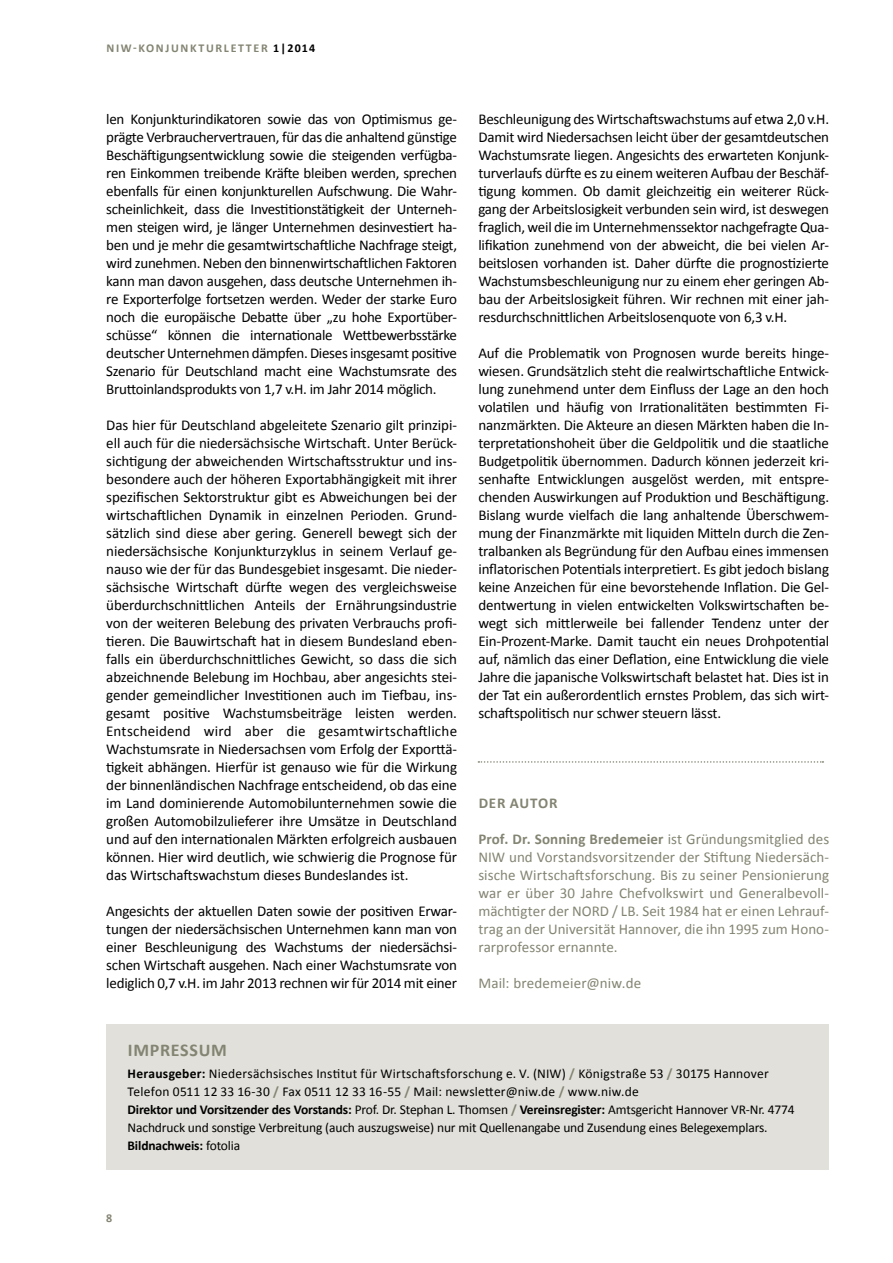
<style>
.page{position:relative;width:893px;height:1263px;background:#fff}
.page>*{position:absolute;margin:0;border:0;box-sizing:border-box;transform-origin:0 0}
.t1{font:700 18px "Calibri";color:#848473}
.t2{font:15px/18px "Calibri";letter-spacing:-.015em;color:#000;text-align:justify}
.t3{font:15px/18px "Calibri";letter-spacing:.005em;color:#848473;text-align:justify}
.t4{font:700 15px "Calibri";letter-spacing:.055em;color:#848473}
.t5{font:13.5px/18px "Calibri";letter-spacing:-.01em;color:#000}
.t6{font:700 12px "Calibri";letter-spacing:.14em;color:#848473}
.s1{color:#000}
.s2{font-weight:700}
.s3{font-weight:700;color:#848473}
</style>
<div class="page">
<div style="left:106px;top:1024px;width:723px;height:145px;background:#e1e0da"></div>
<svg style="left:478px;top:761px;width:345px;height:2px"></svg>
<p class="t6" style="left:107px;top:40px;width:210px">niw-konjunkturletter <span class="s1">1|2014</span></p>
<p class="t2" style="left:106px;top:110px;width:352px">len Konjunkturindikatoren sowie das von Optimismus ge&shy;prägte Verbrauchervertrauen, für das die anhaltend günstige Beschäftigungsentwicklung sowie die steigenden verfügba&shy;ren Einkommen treibende Kräfte bleiben werden, sprechen ebenfalls für einen konjunkturellen Aufschwung. Die Wahr&shy;scheinlichkeit, dass die Investitionstätigkeit der Unterneh&shy;men steigen wird, je länger Unternehmen desinvestiert ha&shy;ben und je mehr die gesamtwirtschaftliche Nachfrage steigt, wird zunehmen. Neben den binnenwirtschaftlichen Faktoren kann man davon ausgehen, dass deutsche Unternehmen ih&shy;re Exporterfolge fortsetzen werden. Weder der starke Euro noch die europäische Debatte über „zu hohe Exportüber&shy;schüsse“ können die internationale Wettbewerbsstärke deutscher Unternehmen dämpfen. Dieses insgesamt positive Szenario für Deutschland macht eine Wachstumsrate des Bruttoinlandsprodukts von 1,7 v.H. im Jahr 2014 möglich.</p>
<p class="t2" style="left:106px;top:416px;width:352px">Das hier für Deutschland abgeleitete Szenario gilt prinzipi&shy;ell auch für die niedersächsische Wirtschaft. Unter Berück&shy;sichtigung der abweichenden Wirtschaftsstruktur und ins&shy;besondere auch der höheren Exportabhängigkeit mit ihrer spezifischen Sektorstruktur gibt es Abweichungen bei der wirtschaftlichen Dynamik in einzelnen Perioden. Grund&shy;sätzlich sind diese aber gering. Generell bewegt sich der niedersächsische Konjunkturzyklus in seinem Verlauf ge&shy;nauso wie der für das Bundesgebiet insgesamt. Die nieder&shy;sächsische Wirtschaft dürfte wegen des vergleichsweise überdurchschnittlichen Anteils der Ernährungsindustrie von der weiteren Belebung des privaten Verbrauchs profi&shy;tieren. Die Bauwirtschaft hat in diesem Bundesland eben&shy;falls ein überdurchschnittliches Gewicht, so dass die sich abzeichnende Belebung im Hochbau, aber angesichts stei&shy;gender gemeindlicher Investitionen auch im Tiefbau, ins&shy;gesamt positive Wachstumsbeiträge leisten werden.<br>Entscheidend wird aber die gesamtwirtschaftliche Wachstumsrate in Niedersachsen vom Erfolg der Exporttä&shy;tigkeit abhängen. Hierfür ist genauso wie für die Wirkung der binnenländischen Nachfrage entscheidend, ob das eine im Land dominierende Automobilunternehmen sowie die großen Automobilzulieferer ihre Umsätze in Deutschland und auf den internationalen Märkten erfolgreich ausbauen können. Hier wird deutlich, wie schwierig die Prognose für das Wirtschaftswachstum dieses Bundeslandes ist.</p>
<p class="t2" style="left:106px;top:902px;width:352px">Angesichts der aktuellen Daten sowie der positiven Erwar&shy;tungen der niedersächsischen Unternehmen kann man von einer Beschleunigung des Wachstums der niedersächsi&shy;schen Wirtschaft ausgehen. Nach einer Wachstumsrate von lediglich 0,7 v.H. im Jahr 2013 rechnen wir für 2014 mit einer</p>
<p class="t2" style="left:478px;top:110px;width:352px">Beschleunigung des Wirtschaftswachstums auf etwa 2,0 v.H.<br>Damit wird Niedersachsen leicht über der gesamtdeutschen Wachstumsrate liegen. Angesichts des erwarteten Konjunk&shy;turverlaufs dürfte es zu einem weiteren Aufbau der Beschäf&shy;tigung kommen. Ob damit gleichzeitig ein weiterer Rück&shy;gang der Arbeitslosigkeit verbunden sein wird, ist deswegen fraglich, weil die im Unternehmenssektor nachgefragte Qua&shy;lifikation zunehmend von der abweicht, die bei vielen Ar&shy;beitslosen vorhanden ist. Daher dürfte die prognostizierte Wachstumsbeschleunigung nur zu einem eher geringen Ab&shy;bau der Arbeitslosigkeit führen. Wir rechnen mit einer jah&shy;resdurchschnittlichen Arbeitslosenquote von 6,3 v.H.</p>
<p class="t2" style="left:478px;top:344px;width:352px">Auf die Problematik von Prognosen wurde bereits hinge&shy;wiesen. Grundsätzlich steht die realwirtschaftliche Entwick&shy;lung zunehmend unter dem Einfluss der Lage an den hoch volatilen und häufig von Irrationalitäten bestimmten Fi&shy;nanzmärkten. Die Akteure an diesen Märkten haben die In&shy;terpretationshoheit über die Geldpolitik und die staatliche Budgetpolitik übernommen. Dadurch können jederzeit kri&shy;senhafte Entwicklungen ausgelöst werden, mit entspre&shy;chenden Auswirkungen auf Produktion und Beschäftigung.<br>Bislang wurde vielfach die lang anhaltende Überschwem&shy;mung der Finanzmärkte mit liquiden Mitteln durch die Zen&shy;tralbanken als Begründung für den Aufbau eines immensen inflatorischen Potentials interpretiert. Es gibt jedoch bislang keine Anzeichen für eine bevorstehende Inflation. Die Gel&shy;dentwertung in vielen entwickelten Volkswirtschaften be&shy;wegt sich mittlerweile bei fallender Tendenz unter der Ein-Prozent-Marke. Damit taucht ein neues Drohpotential auf, nämlich das einer Deflation, eine Entwicklung die viele Jahre die japanische Volkswirtschaft belastet hat. Dies ist in der Tat ein außerordentlich ernstes Problem, das sich wirt&shy;schaftspolitisch nur schwer steuern lässt.</p>
<p class="t4" style="left:479px;top:794px;width:80px">Der Autor</p>
<p class="t3" style="left:478px;top:830px;width:352px"><span class="s2">Prof. Dr. Sonning Bredemeier</span> ist Gründungsmitglied des NIW und Vorstandsvorsitzender der Stiftung Niedersäch&shy;sische Wirtschaftsforschung. Bis zu seiner Pensionierung war er über 30 Jahre Chefvolkswirt und Generalbevoll&shy;mächtigter der NORD / LB. Seit 1984 hat er einen Lehrauf&shy;trag an der Universität Hannover, die ihn 1995 zum Hono&shy;rarprofessor ernannte.</p>
<p class="t3" style="left:478px;top:974px;width:164px">Mail: bredemeier@niw.de</p>
<p class="t1" style="left:128px;top:1038px;width:33px">impressu</p>
<p class="t1" style="left:211px;top:1038px;width:17px">m</p>
<p class="t5" style="left:128px;top:1065px;width:669px"><span class="s2">Herausgeber:</span> Niedersächsisches Institut für Wirtschaftsforschung e. V. (NIW) <span class="s3">/</span> Königstraße 53 <span class="s3">/</span> 30175 Hannover Telefon 0511 12 33 16-30 <span class="s3">/</span> Fax 0511 12 33 16-55 <span class="s3">/</span> Mail: newsletter@niw.de <span class="s3">/</span> www.niw.de<br><span class="s2">Direktor und Vorsitzender des Vorstands:</span> Prof. Dr. Stephan L. Thomsen <span class="s3">/</span> <span class="s2">Vereinsregister:</span> Amtsgericht Hannover VR-Nr. 4774<br>Nachdruck und sonstige Verbreitung (auch auszugsweise) nur mit Quellenangabe und Zusendung eines Belegexemplars.<br><span class="s2">Bildnachweis:</span> fotolia</p>
<p class="t6" style="left:106px;top:1211px;width:8px">8</p>
</div>
